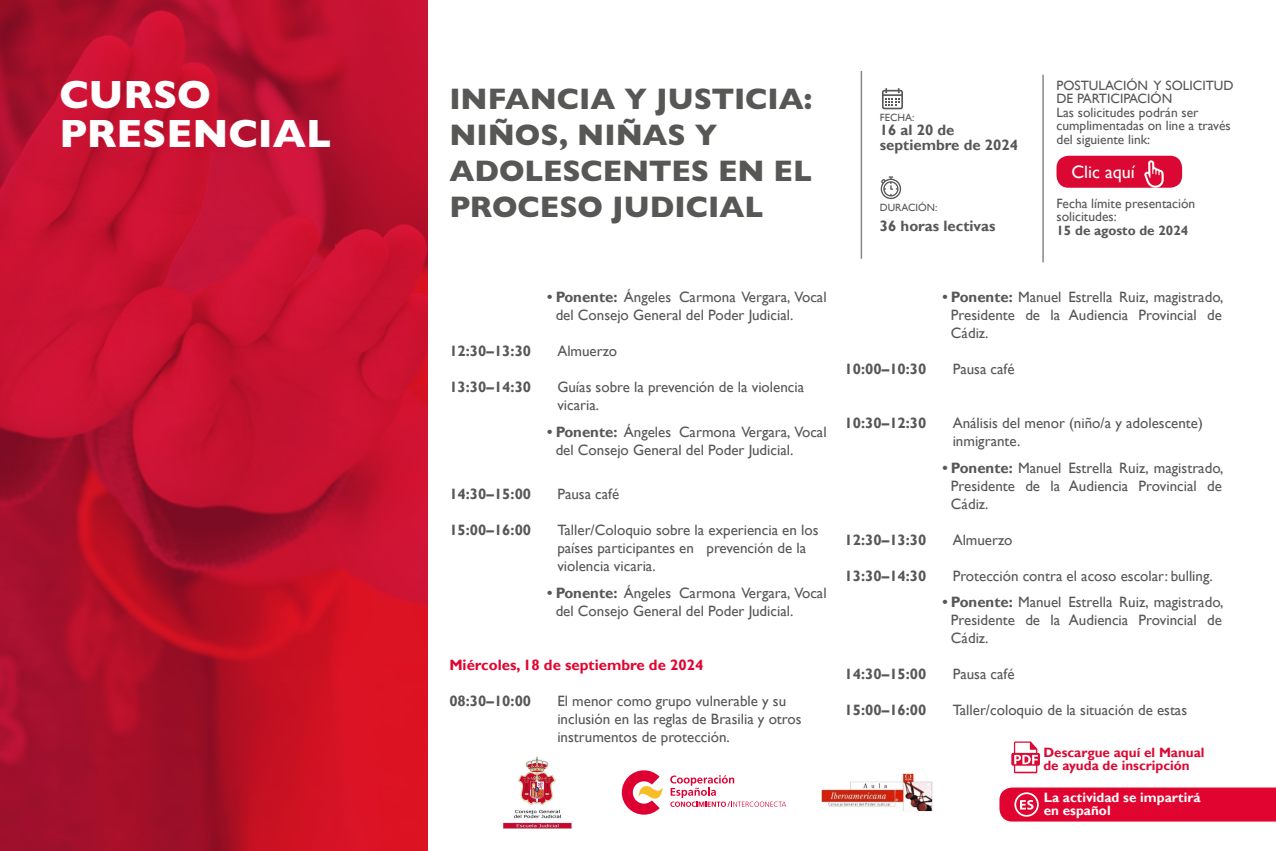
<style>
.page{position:relative;width:1276px;height:851px;background:#fff}
.page>*{position:absolute;margin:0;border:0;box-sizing:border-box;transform-origin:0 0}
.t1{font:800 39.75px/39px "Gill Sans";color:#fff}
.t2{font:800 30px/36px "Gill Sans";color:#575756}
.t3{font:18px "Gill Sans";color:#fff}
.t4{font:15px/18px "Gill Sans";color:#575756}
.t5{font:700 15px/15px "Gill Sans";color:#575756}
.t6{font:700 15px "Gill Sans";color:#e20430}
.t7{font:13.5px/13.5px "Gill Sans";color:#575756}
.t8{font:700 13.5px/13.5px "Gill Sans";color:#db0933}
.t9{font:700 13.5px/13.5px "Gill Sans";color:#fff}
.t10{font:700 13.5px "Gill Sans";color:#575756}
.t11{font:10.5px "Gill Sans";color:#575756}
.s1{font-weight:700}
</style>
<div class="page">
<img style="left:0;top:0;width:427px;height:850px">
<svg style="left:999px;top:787px;width:277px;height:34px;background:#e30f39"></svg>
<svg style="left:1011px;top:741px;width:29px;height:32px"></svg>
<hr style="left:860px;top:71px;width:2px;height:188px;background:#878787">
<div style="left:1056px;top:156px;width:126px;height:32px;background:#db0833;border-radius:12px"></div>
<hr style="left:1042px;top:75px;width:1px;height:187px;background:#878787">
<svg style="left:880px;top:176px;width:21px;height:23px"></svg>
<svg style="left:882px;top:88px;width:21px;height:21px"></svg>
<svg style="left:1143px;top:160px;width:20px;height:28px"></svg>
<svg style="left:670px;top:775px;width:116px;height:31px"></svg>
<svg style="left:622px;top:770px;width:40px;height:44px"></svg>
<img style="left:503px;top:756px;width:69px;height:72px">
<img style="left:821px;top:773px;width:112px;height:38px">
<h1 class="t1" style="left:59px;top:74px;width:273px">CURSO<br>PRESENCIAL</h1>
<h2 class="t2" style="left:449px;top:80px;width:364px">INFANCIA Y JUSTICIA:<br>NIÑOS, NIÑAS Y<br>ADOLESCENTES EN EL<br>PROCESO JUDICIAL</h2>
<p class="t4" style="left:555px;top:288px;width:272px;text-indent:-9px"><span class="s1">• Ponente:</span> Ángeles Carmona Vergara, Vocal del Consejo General del Poder Judicial.</p>
<p class="t5" style="left:449px;top:344px;width:83px">12:30–13:30</p>
<p class="t4" style="left:557px;top:342px;width:61px">Almuerzo</p>
<p class="t5" style="left:449px;top:380px;width:83px">13:30–14:30</p>
<p class="t4" style="left:557px;top:378px;width:248px">Guías sobre la prevención de la violencia vicaria.</p>
<p class="t4" style="left:555px;top:423px;width:272px;text-indent:-9px"><span class="s1">• Ponente:</span> Ángeles Carmona Vergara, Vocal del Consejo General del Poder Judicial.</p>
<p class="t5" style="left:449px;top:487px;width:83px">14:30–15:00</p>
<p class="t4" style="left:557px;top:485px;width:63px">Pausa café</p>
<p class="t5" style="left:449px;top:523px;width:83px">15:00–16:00</p>
<p class="t4" style="left:557px;top:521px;width:263px">Taller/Coloquio sobre la experiencia en los países participantes en prevención de la violencia vicaria.</p>
<p class="t4" style="left:555px;top:584px;width:272px;text-indent:-9px"><span class="s1">• Ponente:</span> Ángeles Carmona Vergara, Vocal del Consejo General del Poder Judicial.</p>
<p class="t6" style="left:449px;top:655px;width:255px">Miércoles, 18 de septiembre de 2024</p>
<p class="t5" style="left:449px;top:693px;width:83px">08:30–10:00</p>
<p class="t4" style="left:557px;top:692px;width:246px">El menor como grupo vulnerable y su inclusión en las reglas de Brasilia y otros instrumentos de protección.</p>
<p class="t11" style="left:880px;top:111px;width:36px">FECHA:</p>
<p class="t5" style="left:880px;top:123px;width:140px">16 al 20 de septiembre de 2024</p>
<p class="t11" style="left:880px;top:201px;width:59px">DURACIÓN:</p>
<p class="t5" style="left:880px;top:218px;width:117px">36 horas lectivas</p>
<p class="t7" style="left:1056px;top:79px;width:178px">POSTULACIÓN Y SOLICITUD<br>DE PARTICIPACIÓN<br>Las solicitudes podrán ser cumplimentadas on line a través del siguiente link:</p>
<p class="t3" style="left:1071px;top:162px;width:65px">Clic aquí</p>
<p class="t7" style="left:1056px;top:197px;width:140px">Fecha límite presentación solicitudes:</p>
<p class="t10" style="left:1056px;top:222px;width:133px">15 de agosto de 2024</p>
<p class="t4" style="left:951px;top:288px;width:274px;text-align:justify;text-indent:-9px"><span class="s1">• Ponente:</span> Manuel Estrella Ruiz, magistrado, Presidente de la Audiencia Provincial de Cádiz.</p>
<p class="t5" style="left:844px;top:362px;width:83px">10:00–10:30</p>
<p class="t4" style="left:952px;top:360px;width:63px">Pausa café</p>
<p class="t5" style="left:844px;top:416px;width:83px">10:30–12:30</p>
<p class="t4" style="left:952px;top:414px;width:252px">Análisis del menor (niño/a y adolescente) inmigrante.</p>
<p class="t4" style="left:951px;top:459px;width:274px;text-align:justify;text-indent:-9px"><span class="s1">• Ponente:</span> Manuel Estrella Ruiz, magistrado, Presidente de la Audiencia Provincial de Cádiz.</p>
<p class="t5" style="left:844px;top:532px;width:83px">12:30–13:30</p>
<p class="t4" style="left:952px;top:531px;width:61px">Almuerzo</p>
<p class="t5" style="left:844px;top:568px;width:83px">13:30–14:30</p>
<p class="t4" style="left:952px;top:567px;width:262px">Protección contra el acoso escolar: bulling.</p>
<p class="t4" style="left:951px;top:593px;width:274px;text-align:justify;text-indent:-9px"><span class="s1">• Ponente:</span> Manuel Estrella Ruiz, magistrado, Presidente de la Audiencia Provincial de Cádiz.</p>
<p class="t5" style="left:844px;top:667px;width:83px">14:30–15:00</p>
<p class="t4" style="left:952px;top:665px;width:63px">Pausa café</p>
<p class="t5" style="left:844px;top:703px;width:83px">15:00–16:00</p>
<p class="t4" style="left:952px;top:701px;width:236px">Taller/coloquio de la situación de estas</p>
<p class="t8" style="left:1043px;top:745px;width:163px">Descargue aquí el Manual de ayuda de inscripción</p>
<p class="t9" style="left:1043px;top:790px;width:158px">La actividad se impartirá en español</p>
</div>
